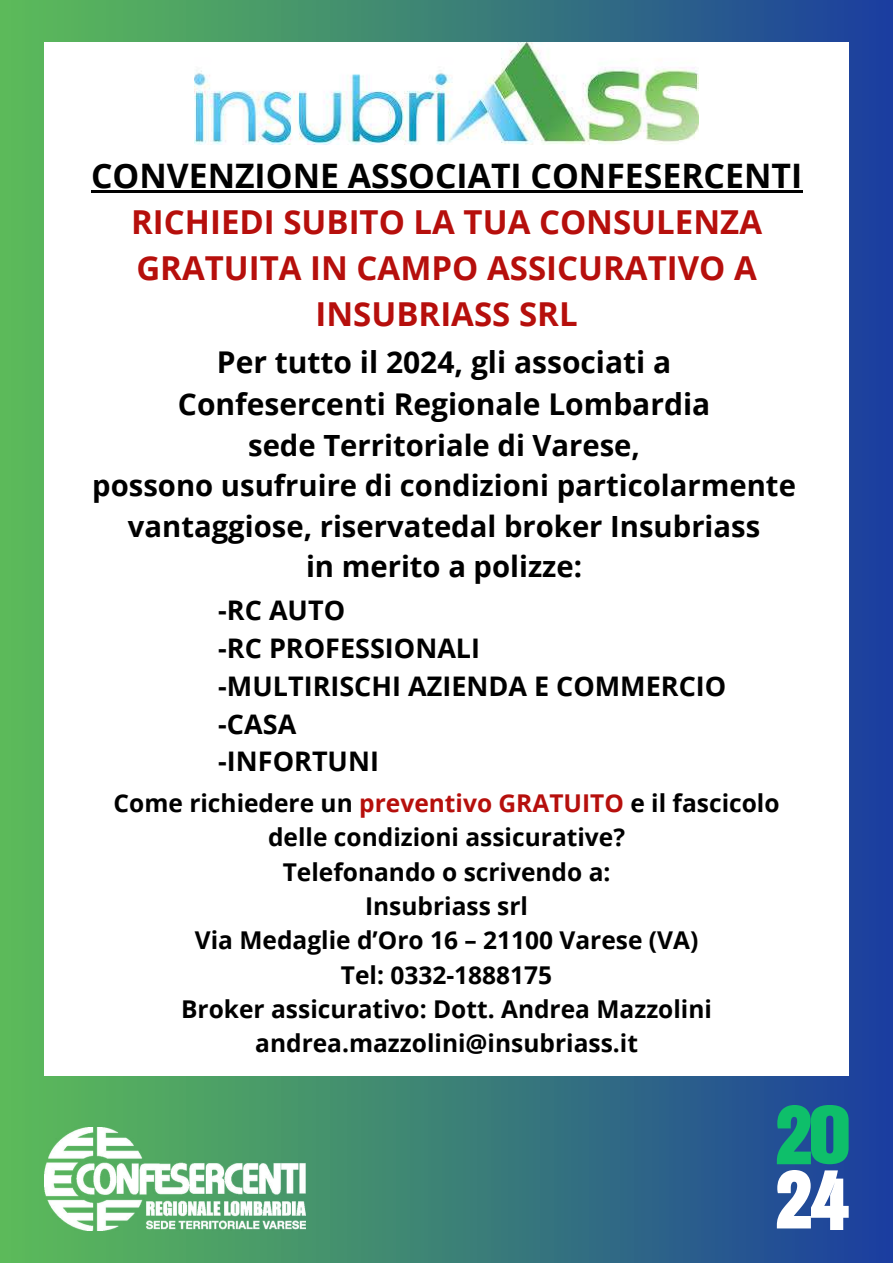
<style>
.page{position:relative;width:893px;height:1263px;background:#fff}
.page>*{position:absolute;margin:0;border:0;box-sizing:border-box;transform-origin:0 0}
.t1{font:700 33.75px "Open Sans";color:#010101}
.t2{font:700 33px/46.1px "Open Sans";color:#b60f0c;text-align:center}
.t3{font:700 30px/41.6px "Open Sans";color:#000;text-align:center}
.t4{font:700 29.25px/40.5px "Open Sans";color:#000;text-align:center}
.t5{font:700 27px/37.7px "Open Sans";color:#000}
.t6{font:700 24.53px/34.3px "Open Sans";color:#000;text-align:center}
.s1{color:#b60f0c}
</style>
<div class="page">
<div style="left:0;top:0;width:893px;height:1263px;background:linear-gradient(to right,#5fc058,#1e439d)"></div>
<div style="left:45px;top:43px;width:803px;height:1032px;background:#fff"></div>
<svg style="left:777px;top:1105px;width:71px;height:59px;background:#12a175"></svg>
<svg style="left:777px;top:1170px;width:71px;height:60px"></svg>
<img style="left:45px;top:1127px;width:261px;height:103px">
<img style="left:194px;top:43px;width:504px;height:101px">
<hr style="left:91px;top:190px;width:711px;height:2px;background:#010101">
<h1 class="t1" style="left:91px;top:152px;width:712px">CONVENZIONE ASSOCIATI CONFESERCENTI</h1>
<h2 class="t2" style="left:131px;top:198px;width:632px">RICHIEDI SUBITO LA TUA CONSULENZA<br>GRATUITA IN CAMPO ASSICURATIVO A<br>INSUBRIASS SRL</h2>
<p class="t3" style="left:178px;top:341px;width:534px">Per tutto il 2024, gli associati a<br>Confesercenti Regionale Lombardia</p>
<p class="t4" style="left:92px;top:424px;width:705px">sede Territoriale di Varese,<br>possono usufruire di condizioni particolarmente vantaggiose, riservatedal broker Insubriass<br>in merito a polizze:</p>
<p class="t5" style="left:218px;top:591px;width:509px">-RC AUTO<br>-RC PROFESSIONALI<br>-MULTIRISCHI AZIENDA E COMMERCIO -CASA<br>-INFORTUNI</p>
<p class="t6" style="left:114px;top:785px;width:667px">Come richiedere un <span class="s1">preventivo GRATUITO</span> e il fascicolo delle condizioni assicurative?<br>Telefonando o scrivendo a:<br>Insubriass srl<br>Via Medaglie d’Oro 16 – 21100 Varese (VA)<br>Tel: 0332-1888175<br>Broker assicurativo: Dott. Andrea Mazzolini andrea.mazzolini@insubriass.it</p>
</div>
